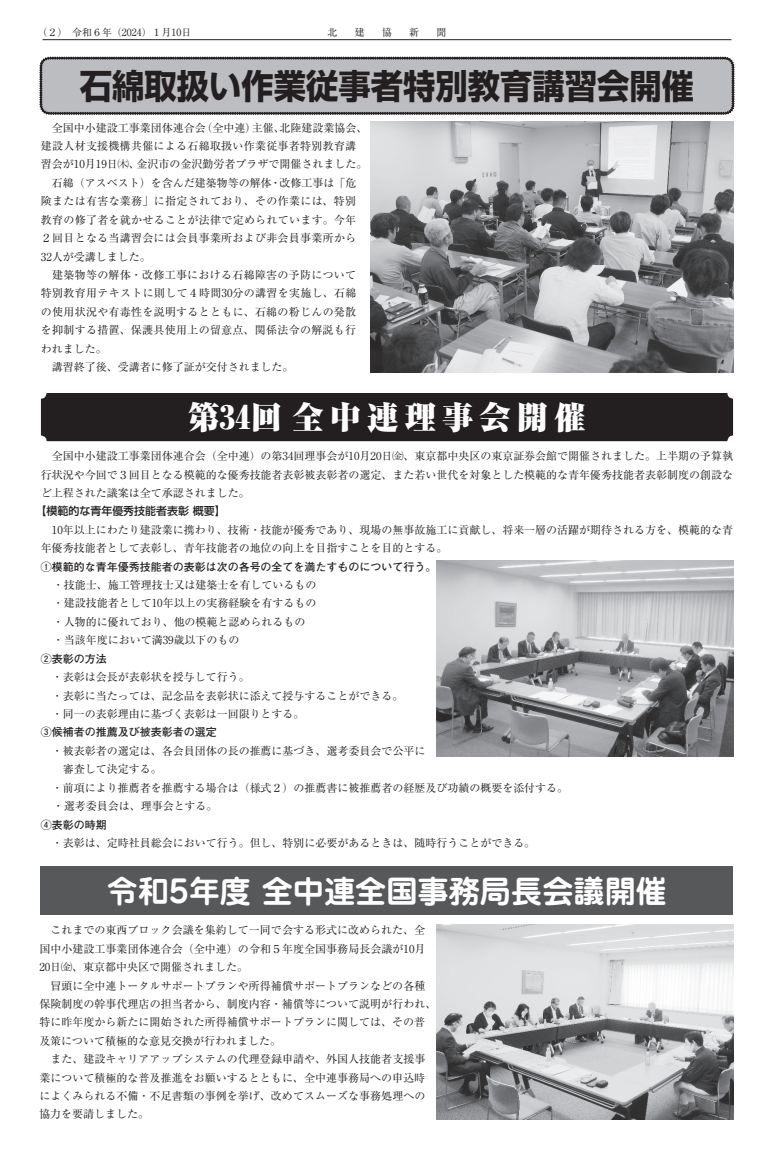
<style>
.page{position:relative;width:774px;height:1151px;background:#fff}
.page>*{position:absolute;margin:0;border:0;box-sizing:border-box;transform-origin:0 0}
.t1{font:700 34px "Shin Go Pro";color:#231f20;scale:.95 1}
.t2{font:700 31.2px "Jun 501 Pro";color:#fff}
.t3{font:900 31.2px "Ryumin Pro";letter-spacing:.2em;color:#fff}
.t4{font:11px/18.4px "Ryumin Pro";color:#231f20}
.t5{font:11px "Ryumin Pro";letter-spacing:.025em;color:#231f20}
.t6{font:11px "Ryumin Pro";letter-spacing:.03em;color:#231f20}
.t7{font:700 11px "Futo Go B101 Pro";color:#231f20}
.t8{font:500 11px "Shin Go Pro";color:#231f20}
.t9{font:9.9px "Ryumin Pro";color:#231f20}
</style>
<div class="page">
<hr style="left:43px;top:39px;width:688px;height:1px;background:#231f20">
<svg style="left:40px;top:57px;width:694px;height:58px;background:#afb0b3"></svg>
<div style="left:41px;top:393px;width:692px;height:48px;background:#231f20"></div>
<div style="left:41px;top:867px;width:692px;height:48px;background:#57585a"></div>
<img style="left:370px;top:122px;width:363px;height:250px">
<img style="left:436px;top:561px;width:297px;height:195px">
<img style="left:436px;top:924px;width:297px;height:196px">
<p class="t9" style="left:38px;top:24px;width:31px">（２）</p>
<p class="t9" style="left:72px;top:24px;width:121px">令和６年（2024）１月10日</p>
<p class="t9" style="left:327px;top:24px;width:11px">北</p>
<p class="t9" style="left:355px;top:24px;width:11px">建</p>
<p class="t9" style="left:382px;top:24px;width:11px">協</p>
<p class="t9" style="left:409px;top:24px;width:11px">新</p>
<p class="t9" style="left:437px;top:24px;width:11px">聞</p>
<h1 class="t1" style="left:80px;top:59px;width:648px">石綿取扱い作業従事者特別教育講習会開催</h1>
<p class="t4" style="left:52px;top:117px;width:317px">全国中小建設工事業団体連合会（全中連）主催、北陸建設業協会、</p>
<p class="t5" style="left:41px;top:137px;width:317px">建設人材支援機構共催による石綿取扱い作業従事者特別教育講</p>
<p class="t4" style="left:41px;top:154px;width:328px">習会が10月19日㈭、金沢市の金沢勤労者プラザで開催されました。</p>
<p class="t4" style="left:52px;top:173px;width:306px">石綿（アスベスト）を含んだ建築物等の解体・改修工事は「危</p>
<p class="t6" style="left:41px;top:192px;width:317px">険または有害な業務」に指定されており、その作業には、特別</p>
<p class="t5" style="left:41px;top:211px;width:317px">教育の修了者を就かせることが法律で定められています。今年</p>
<p class="t5" style="left:41px;top:229px;width:317px">２回目となる当講習会には会員事業所および非会員事業所から</p>
<p class="t4" style="left:41px;top:246px;width:111px">32人が受講しました。</p>
<p class="t5" style="left:52px;top:266px;width:305px">建築物等の解体・改修工事における石綿障害の予防について</p>
<p class="t6" style="left:41px;top:285px;width:317px">特別教育用テキストに則して４時間30分の講習を実施し、石綿</p>
<p class="t5" style="left:41px;top:303px;width:317px">の使用状況や有毒性を説明するとともに、石綿の粉じんの発散</p>
<p class="t6" style="left:41px;top:321px;width:317px">を抑制する措置、保護具使用上の留意点、関係法令の解説も行</p>
<p class="t4" style="left:41px;top:339px;width:67px">われました。</p>
<p class="t4" style="left:52px;top:357px;width:243px">講習終了後、受講者に修了証が交付されました。</p>
<h2 class="t3" style="left:188px;top:392px;width:399px">第34回 全中連理事会開催</h2>
<p class="t4" style="left:41px;top:446px;width:694px;text-align:justify;text-indent:11px">全国中小建設工事業団体連合会（全中連）の第34回理事会が10月20日㈮、東京都中央区の東京証券会館で開催されました。上半期の予算執行状況や今回で３回目となる模範的な優秀技能者表彰被表彰者の選定、また若い世代を対象とした模範的な青年優秀技能者表彰制度の創設など上程された議案は全て承認されました。</p>
<p class="t8" style="left:35px;top:502px;width:192px">【模範的な青年優秀技能者表彰 概要】</p>
<p class="t4" style="left:41px;top:520px;width:694px;text-indent:11px">10年以上にわたり建設業に携わり、技術・技能が優秀であり、現場の無事故施工に貢献し、将来一層の活躍が期待される方を、模範的な青年優秀技能者として表彰し、青年技能者の地位の向上を目指すことを目的とする。</p>
<p class="t7" style="left:41px;top:558px;width:397px">①模範的な青年優秀技能者の表彰は次の各号の全てを満たすものについて行う。</p>
<p class="t4" style="left:53px;top:575px;width:265px">・技能士、施工管理技士又は建築士を有しているもの・建設技能者として10年以上の実務経験を有するもの・人物的に優れており、他の模範と認められるもの・当該年度において満39歳以下のもの</p>
<p class="t7" style="left:41px;top:650px;width:67px">②表彰の方法</p>
<p class="t4" style="left:52px;top:667px;width:353px">・表彰は会長が表彰状を授与して行う。<br>・表彰に当たっては、記念品を表彰状に添えて授与することができる。・同一の表彰理由に基づく表彰は一回限りとする。</p>
<p class="t7" style="left:41px;top:723px;width:177px">③候補者の推薦及び被表彰者の選定</p>
<p class="t4" style="left:52px;top:741px;width:375px">・被表彰者の選定は、各会員団体の長の推薦に基づき、選考委員会で公平に</p>
<p class="t4" style="left:63px;top:759px;width:100px">審査して決定する。</p>
<p class="t4" style="left:52px;top:778px;width:518px">・前項により推薦者を推薦する場合は（様式２）の推薦書に被推薦者の経歴及び功績の概要を添付する。</p>
<p class="t4" style="left:53px;top:796px;width:166px">・選考委員会は、理事会とする。</p>
<p class="t7" style="left:41px;top:816px;width:67px">④表彰の時期</p>
<p class="t4" style="left:52px;top:833px;width:485px">・表彰は、定時社員総会において行う。但し、特別に必要があるときは、随時行うことができる。</p>
<h2 class="t2" style="left:107px;top:866px;width:562px">令和5年度全中連全国事務局長会議開催</h2>
<p class="t4" style="left:39px;top:920px;width:388px;text-align:justify;text-indent:11px">これまでの東西ブロック会議を集約して一同で会する形式に改められた、全国中小建設工事業団体連合会（全中連）の令和５年度全国事務局長会議が10月20日㈮、東京都中央区で開催されました。</p>
<p class="t4" style="left:39px;top:975px;width:398px;text-indent:11px">冒頭に全中連トータルサポートプランや所得補償サポートプランなどの各種保険制度の幹事代理店の担当者から、制度内容・補償等について説明が行われ、特に昨年度から新たに開始された所得補償サポートプランに関しては、その普及策について積極的な意見交換が行われました。</p>
<p class="t4" style="left:39px;top:1049px;width:387px;text-align:justify;text-indent:11px">また、建設キャリアアップシステムの代理登録申請や、外国人技能者支援事業について積極的な普及推進をお願いするとともに、全中連事務局への申込時によくみられる不備・不足書類の事例を挙げ、改めてスムーズな事務処理への協力を要請しました。</p>
</div>
